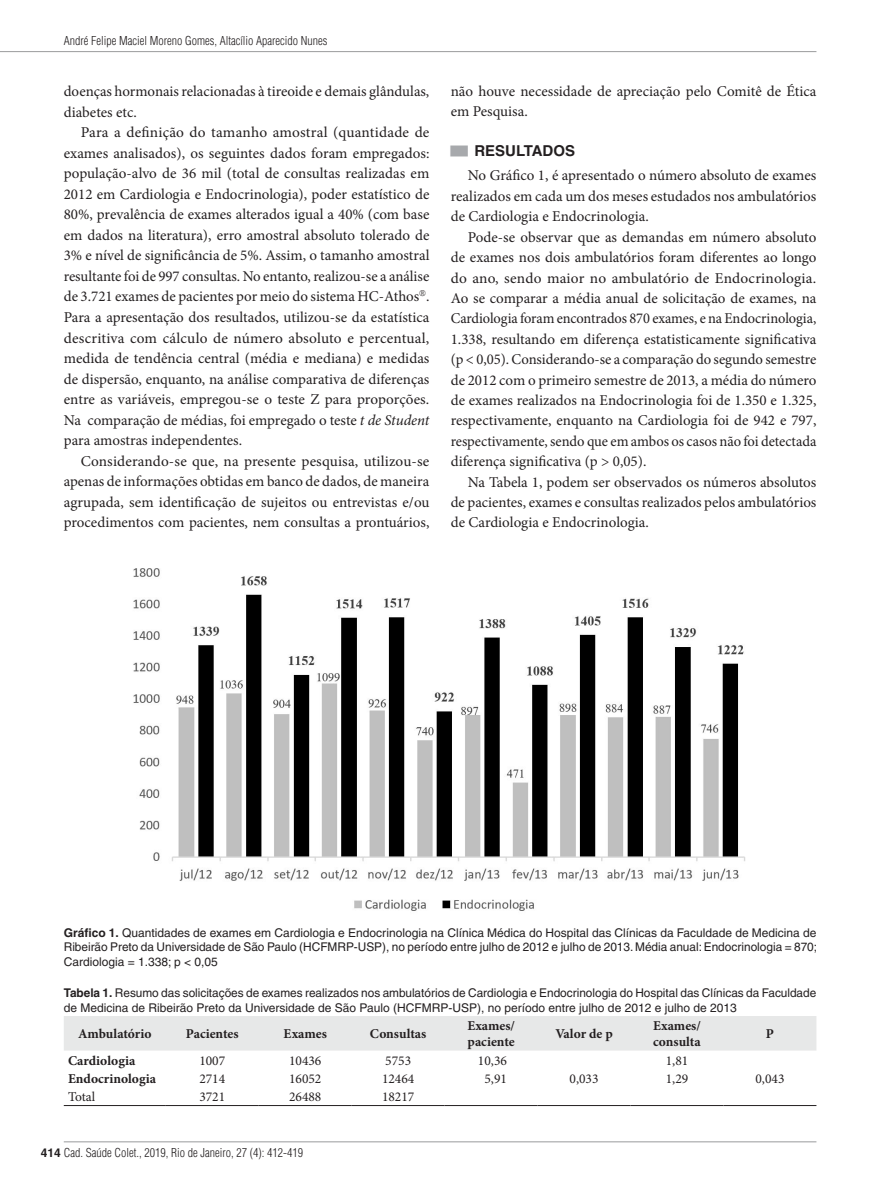
<style>
.page{position:relative;width:893px;height:1191px;background:#fff}
.page>*{position:absolute;margin:0;border:0;box-sizing:border-box;transform-origin:0 0}
.Paragraph{font:15px/20.5px "Minion Pro";color:#231f20;text-align:justify}
.t1{font:700 15px "Helvetica";color:#231f20}
.TableHead{font:700 13.5px/16.2px "Minion Pro";color:#231f20}
.TableBody{font:13.5px "Minion Pro";color:#231f20}
.TableBody-2{font:700 13.5px "Minion Pro";letter-spacing:.005em;color:#231f20}
.FigureCaption{font:12px/14.4px "Helvetica";color:#231f20;text-align:justify}
.TableTitle{font:12px/14.4px "Helvetica";color:#231f20}
.t2{font:300 condensed 12px "Helvetica";color:#231f20}
.s1{font-style:italic}
.s2{font-weight:700}
.s3{font-weight:700;font-stretch:normal}
</style>
<div class="page">
<hr style="left:0;top:51px;width:816px;height:1px;background:#6d6f71">
<hr style="left:64px;top:1141px;width:752px;height:1px;background:#6d6f71">
<img style="left:133px;top:568px;width:612px;height:343px">
<div style="left:64px;top:1016px;width:752px;height:34px;background:#e7e8e8"></div>
<hr style="left:64px;top:1105px;width:102px;height:1px;background:#231f20">
<hr style="left:166px;top:1105px;width:93px;height:1px;background:#231f20">
<hr style="left:259px;top:1105px;width:93px;height:1px;background:#231f20">
<hr style="left:352px;top:1105px;width:93px;height:1px;background:#231f20">
<hr style="left:445px;top:1105px;width:93px;height:1px;background:#231f20">
<hr style="left:538px;top:1105px;width:93px;height:1px;background:#231f20">
<hr style="left:631px;top:1105px;width:92px;height:1px;background:#231f20">
<hr style="left:723px;top:1105px;width:93px;height:1px;background:#231f20">
<p class="t2" style="left:64px;top:33px;width:265px">André Felipe Maciel Moreno Gomes, Altacílio Aparecido Nunes</p>
<p class="Paragraph" style="left:64px;top:81px;width:367px">doenças hormonais relacionadas à tireoide e demais glândulas, diabetes etc.</p>
<p class="Paragraph" style="left:64px;top:122px;width:367px;text-indent:17px">Para a definição do tamanho amostral (quantidade de exames analisados), os seguintes dados foram empregados: população-alvo de 36 mil (total de consultas realizadas em 2012 em Cardiologia e Endocrinologia), poder estatístico de 80%, prevalência de exames alterados igual a 40% (com base em dados na literatura), erro amostral absoluto tolerado de 3% e nível de significância de 5%. Assim, o tamanho amostral resultante foi de 997 consultas. No entanto, realizou-se a análise de 3.721 exames de pacientes por meio do sistema HC-Athos .<br>Para a apresentação dos resultados, utilizou-se da estatística descritiva com cálculo de número absoluto e percentual, medida de tendência central (média e mediana) e medidas de dispersão, enquanto, na análise comparativa de diferenças entre as variáveis, empregou-se o teste Z para proporções.<br>Na comparação de médias, foi empregado o teste <span class="s1">t de Student </span>para amostras independentes.</p>
<p class="Paragraph" style="left:64px;top:451px;width:367px;text-indent:17px">Considerando-se que, na presente pesquisa, utilizou-se apenas de informações obtidas em banco de dados, de maneira agrupada, sem identificação de sujeitos ou entrevistas e/ou procedimentos com pacientes, nem consultas a prontuários,</p>
<p class="Paragraph" style="left:451px;top:81px;width:367px">não houve necessidade de apreciação pelo Comitê de Ética em Pesquisa.</p>
<p class="t1" style="left:451px;top:141px;width:126px"><sup>▄</sup> RESULTADOS</p>
<p class="Paragraph" style="left:451px;top:165px;width:367px;text-indent:17px">No Gráfico 1, é apresentado o número absoluto de exames realizados em cada um dos meses estudados nos ambulatórios de Cardiologia e Endocrinologia.</p>
<p class="Paragraph" style="left:451px;top:227px;width:367px;text-indent:17px">Pode-se observar que as demandas em número absoluto de exames nos dois ambulatórios foram diferentes ao longo do ano, sendo maior no ambulatório de Endocrinologia.<br>Ao se comparar a média anual de solicitação de exames, na Cardiologia foram encontrados 870 exames, e na Endocrinologia, 1.338, resultando em diferença estatisticamente significativa (p &lt; 0,05). Considerando-se a comparação do segundo semestre de 2012 com o primeiro semestre de 2013, a média do número de exames realizados na Endocrinologia foi de 1.350 e 1.325, respectivamente, enquanto na Cardiologia foi de 942 e 797, respectivamente, sendo que em ambos os casos não foi detectada diferença significativa (p &gt; 0,05).</p>
<p class="Paragraph" style="left:451px;top:472px;width:367px;text-indent:17px">Na Tabela 1, podem ser observados os números absolutos de pacientes, exames e consultas realizados pelos ambulatórios de Cardiologia e Endocrinologia.</p>
<p class="FigureCaption" style="left:64px;top:925px;width:755px"><span class="s2">Gráfico 1.</span> Quantidades de exames em Cardiologia e Endocrinologia na Clínica Médica do Hospital das Clínicas da Faculdade de Medicina de Ribeirão Preto da Universidade de São Paulo (HCFMRP-USP), no período entre julho de 2012 e julho de 2013. Média anual: Endocrinologia = 870; Cardiologia = 1.338; p &lt; 0,05</p>
<p class="TableTitle" style="left:64px;top:986px;width:754px"><span class="s2">Tabela 1.</span> Resumo das solicitações de exames realizados nos ambulatórios de Cardiologia e Endocrinologia do Hospital das Clínicas da Faculdade de Medicina de Ribeirão Preto da Universidade de São Paulo (HCFMRP-USP), no período entre julho de 2012 e julho de 2013</p>
<p class="TableHead" style="left:78px;top:1025px;width:75px">Ambulatório</p>
<p class="TableHead" style="left:186px;top:1025px;width:54px">Pacientes</p>
<p class="TableHead" style="left:284px;top:1025px;width:45px">Exames</p>
<p class="TableHead" style="left:370px;top:1025px;width:58px">Consultas</p>
<p class="TableHead" style="left:467px;top:1017px;width:49px">Exames/ paciente</p>
<p class="TableHead" style="left:555px;top:1025px;width:59px">Valor de p</p>
<p class="TableHead" style="left:653px;top:1017px;width:49px">Exames/ consulta</p>
<p class="TableHead" style="left:766px;top:1025px;width:10px">P</p>
<p class="TableBody-2" style="left:68px;top:1050px;width:69px">Cardiologia</p>
<p class="TableBody" style="left:199px;top:1051px;width:27px">1007</p>
<p class="TableBody" style="left:289px;top:1051px;width:34px">10436</p>
<p class="TableBody" style="left:385px;top:1051px;width:27px">5753</p>
<p class="TableBody" style="left:478px;top:1051px;width:30px">10,36</p>
<p class="TableBody" style="left:666px;top:1051px;width:24px">1,81</p>
<p class="TableBody-2" style="left:68px;top:1069px;width:90px">Endocrinologia</p>
<p class="TableBody" style="left:199px;top:1069px;width:27px">2714</p>
<p class="TableBody" style="left:289px;top:1069px;width:34px">16052</p>
<p class="TableBody" style="left:382px;top:1069px;width:34px">12464</p>
<p class="TableBody" style="left:484px;top:1069px;width:24px">5,91</p>
<p class="TableBody" style="left:570px;top:1069px;width:30px">0,033</p>
<p class="TableBody" style="left:666px;top:1069px;width:24px">1,29</p>
<p class="TableBody" style="left:755px;top:1069px;width:30px">0,043</p>
<p class="TableBody" style="left:68px;top:1088px;width:29px">Total</p>
<p class="TableBody" style="left:199px;top:1088px;width:27px">3721</p>
<p class="TableBody" style="left:289px;top:1088px;width:34px">26488</p>
<p class="TableBody" style="left:382px;top:1088px;width:34px">18217</p>
<p class="t2" style="left:41px;top:1145px;width:264px"><span class="s3">414</span> Cad. Saúde Colet., 2019, Rio de Janeiro, 27 (4): 412-419</p>
</div>
